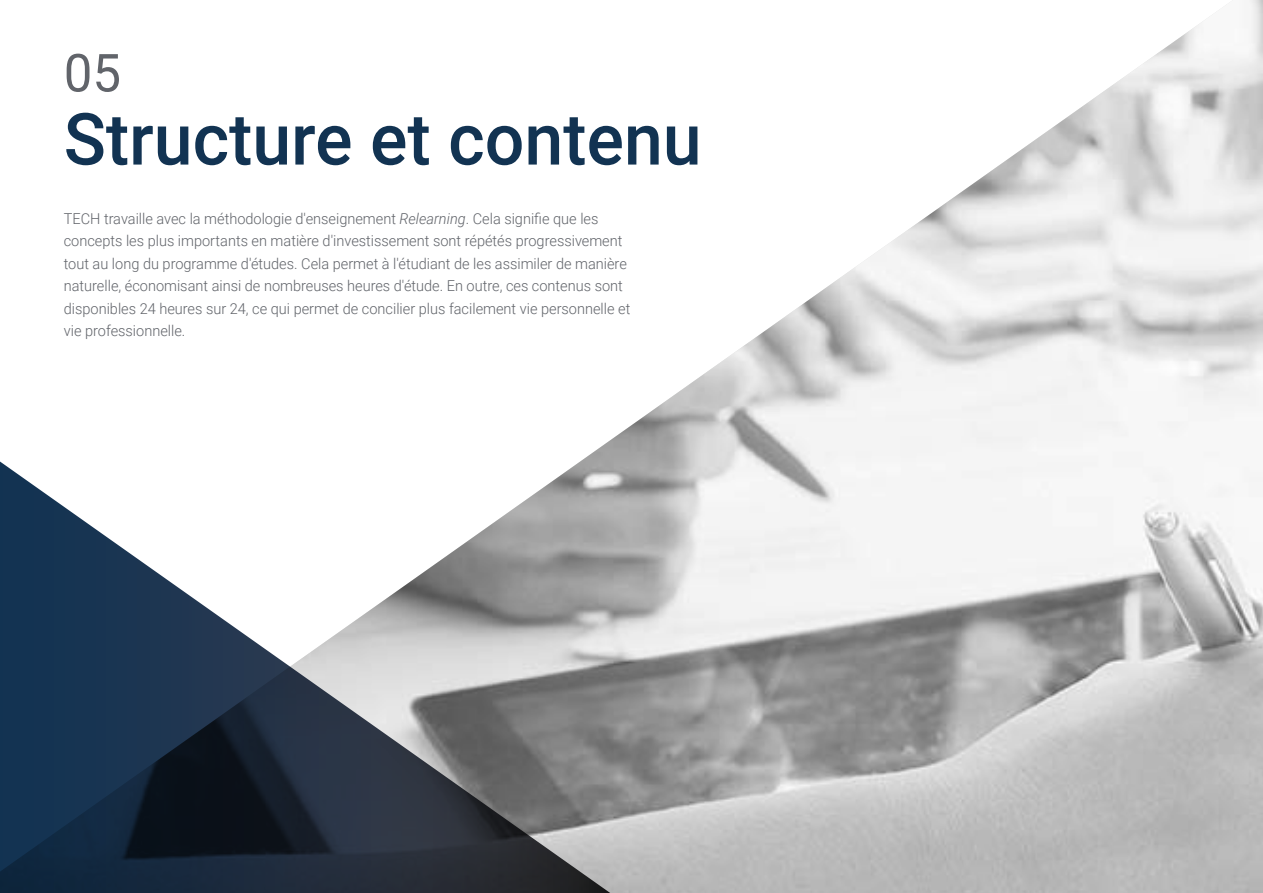
<style>
.page{position:relative;width:1263px;height:893px;background:#fff}
.page>*{position:absolute;margin:0;border:0;box-sizing:border-box;transform-origin:0 0}
.t1{font:500 72px "Roboto";color:#123352}
.t2{font:52.5px "Roboto";color:#61646a}
.t3{font:300 15px/22.5px "Roboto";color:#61646a}
.s1{font-style:italic}
</style>
<div class="page">
<img style="left:602px;top:0;width:661px;height:893px">
<svg style="left:0;top:446px;width:640px;height:447px"></svg>
<h2 class="t2" style="left:64px;top:36px;width:59px">05</h2>
<h1 class="t1" style="left:64px;top:89px;width:639px">Structure et contenu</h1>
<p class="t3" style="left:64px;top:207px;width:568px">TECH travaille avec la méthodologie d'enseignement <span class="s1">Relearning</span>. Cela signifie que les concepts les plus importants en matière d'investissement sont répétés progressivement tout au long du programme d'études. Cela permet à l'étudiant de les assimiler de manière naturelle, économisant ainsi de nombreuses heures d'étude. En outre, ces contenus sont disponibles 24 heures sur 24, ce qui permet de concilier plus facilement vie personnelle et vie professionnelle.</p>
</div>
